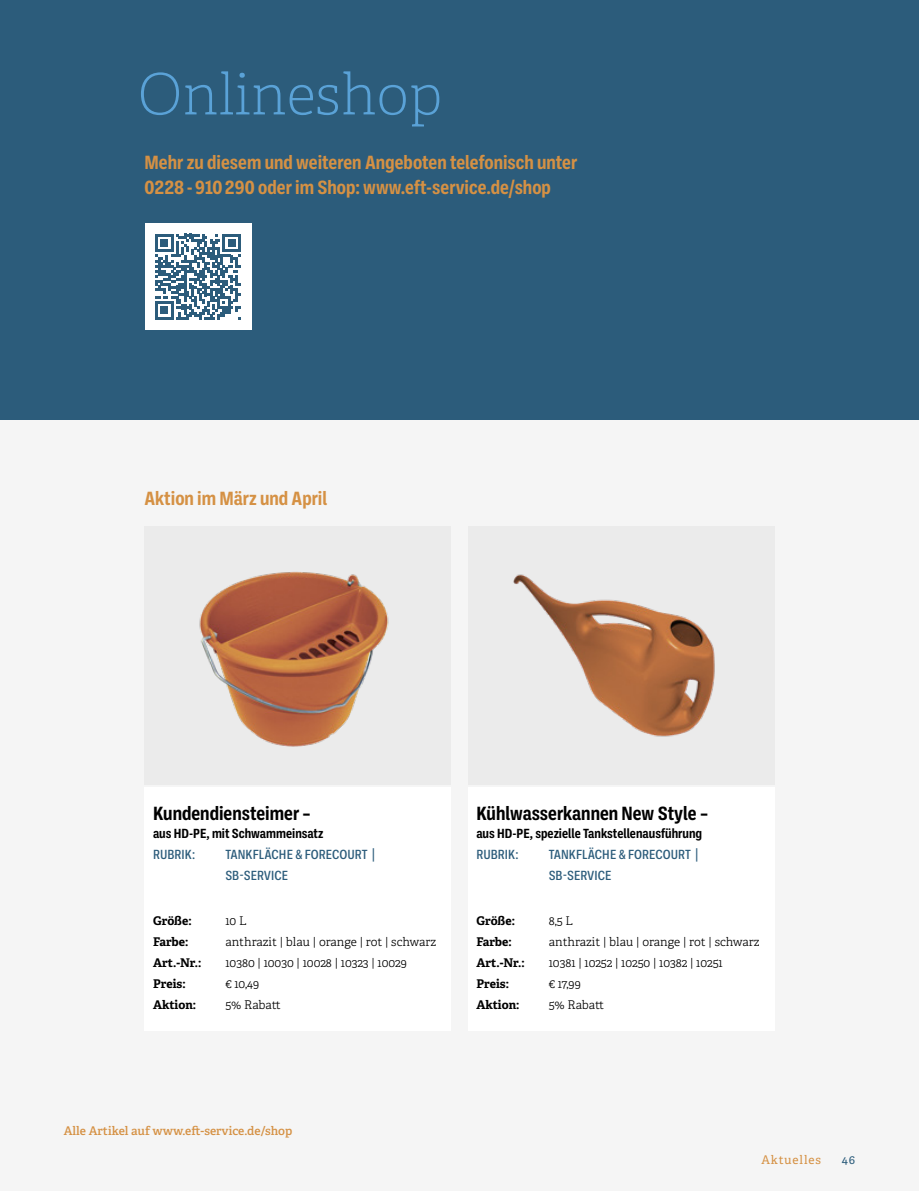
<style>
.page{position:relative;width:919px;height:1191px;background:#fff}
.page>*{position:absolute;margin:0;border:0;box-sizing:border-box;transform-origin:0 0}
.t1{font:100 57px "Adelle";color:#5aa2d7}
.t2{font:700 19.5px/25.5px "Ballinger Condensed";color:#d59144}
.t3{font:700 19.5px "Ballinger Condensed";color:#000}
.t4{font:500 13.5px/21px "Ballinger Condensed";color:#2c5c7b}
.t5{font:700 13.5px "Ballinger Condensed";color:#000}
.t6{font:300 12px "Adelle";color:#000}
.t7{font:700 12px "Adelle";color:#000}
.t8{font:600 12px "Adelle";color:#d59144}
.t9{font:12px "Adelle";letter-spacing:.075em;color:#d59144}
.t10{font:12px "Adelle";color:#2c5c7b}
</style>
<div class="page">
<div style="left:0;top:0;width:918px;height:420px;background:#2c5c7b"></div>
<div style="left:0;top:421px;width:918px;height:770px;background:#f5f5f5"></div>
<div style="left:145px;top:223px;width:106px;height:107px;background:#fff"></div>
<svg style="left:155px;top:234px;width:86px;height:85px"></svg>
<div style="left:145px;top:787px;width:306px;height:243px;background:#fff"></div>
<div style="left:468px;top:787px;width:306px;height:243px;background:#fff"></div>
<div style="left:468px;top:526px;width:306px;height:258px;background:#ebebeb"></div>
<div style="left:145px;top:526px;width:306px;height:258px;background:#ebebeb"></div>
<img style="left:513px;top:574px;width:202px;height:163px">
<img style="left:199px;top:571px;width:190px;height:176px">
<h1 class="t1" style="left:137px;top:60px;width:306px">Onlineshop</h1>
<h2 class="t2" style="left:145px;top:149px;width:434px">Mehr zu diesem und weiteren Angeboten telefonisch unter<br>0228-910290 oder im Shop: www.eft-service.de/shop</h2>
<h2 class="t2" style="left:145px;top:485px;width:184px">Aktion im März und April</h2>
<h2 class="t3" style="left:153px;top:802px;width:159px">Kundendiensteimer –</h2>
<p class="t5" style="left:153px;top:826px;width:172px">aus HD-PE, mit Schwammeinsatz</p>
<p class="t4" style="left:153px;top:844px;width:44px">RUBRIK:</p>
<p class="t4" style="left:225px;top:844px;width:153px">TANKFLÄCHE &amp; FORECOURT |<br>SB-SERVICE</p>
<p class="t7" style="left:153px;top:913px;width:40px">Größe:</p>
<p class="t6" style="left:225px;top:913px;width:23px">10 L</p>
<p class="t7" style="left:153px;top:934px;width:37px">Farbe:</p>
<p class="t6" style="left:225px;top:934px;width:212px">anthrazit | blau | orange | rot | schwarz</p>
<p class="t7" style="left:153px;top:955px;width:50px">Art.-Nr.:</p>
<p class="t6" style="left:225px;top:955px;width:183px">10380 | 10030 | 10028 | 10323 | 10029</p>
<p class="t7" style="left:153px;top:976px;width:34px">Preis:</p>
<p class="t6" style="left:225px;top:976px;width:36px">€ 10,49</p>
<p class="t7" style="left:153px;top:997px;width:45px">Aktion:</p>
<p class="t6" style="left:225px;top:997px;width:57px">5% Rabatt</p>
<h2 class="t3" style="left:476px;top:802px;width:233px">Kühlwasserkannen New Style –</h2>
<p class="t5" style="left:476px;top:826px;width:227px">aus HD-PE, spezielle Tankstellenausführung</p>
<p class="t4" style="left:476px;top:844px;width:44px">RUBRIK:</p>
<p class="t4" style="left:548px;top:844px;width:153px">TANKFLÄCHE &amp; FORECOURT |<br>SB-SERVICE</p>
<p class="t7" style="left:476px;top:913px;width:40px">Größe:</p>
<p class="t6" style="left:548px;top:913px;width:26px">8,5 L</p>
<p class="t7" style="left:476px;top:934px;width:37px">Farbe:</p>
<p class="t6" style="left:548px;top:934px;width:212px">anthrazit | blau | orange | rot | schwarz</p>
<p class="t7" style="left:476px;top:955px;width:50px">Art.-Nr.:</p>
<p class="t6" style="left:548px;top:955px;width:175px">10381 | 10252 | 10250 | 10382 | 10251</p>
<p class="t7" style="left:476px;top:976px;width:34px">Preis:</p>
<p class="t6" style="left:548px;top:976px;width:34px">€ 17,99</p>
<p class="t7" style="left:476px;top:997px;width:45px">Aktion:</p>
<p class="t6" style="left:548px;top:997px;width:57px">5% Rabatt</p>
<p class="t8" style="left:64px;top:1123px;width:230px">Alle Artikel auf www.eft-service.de/shop</p>
<p class="t9" style="left:761px;top:1152px;width:61px">Aktuelles</p>
<p class="t10" style="left:841px;top:1152px;width:15px">46</p>
</div>
